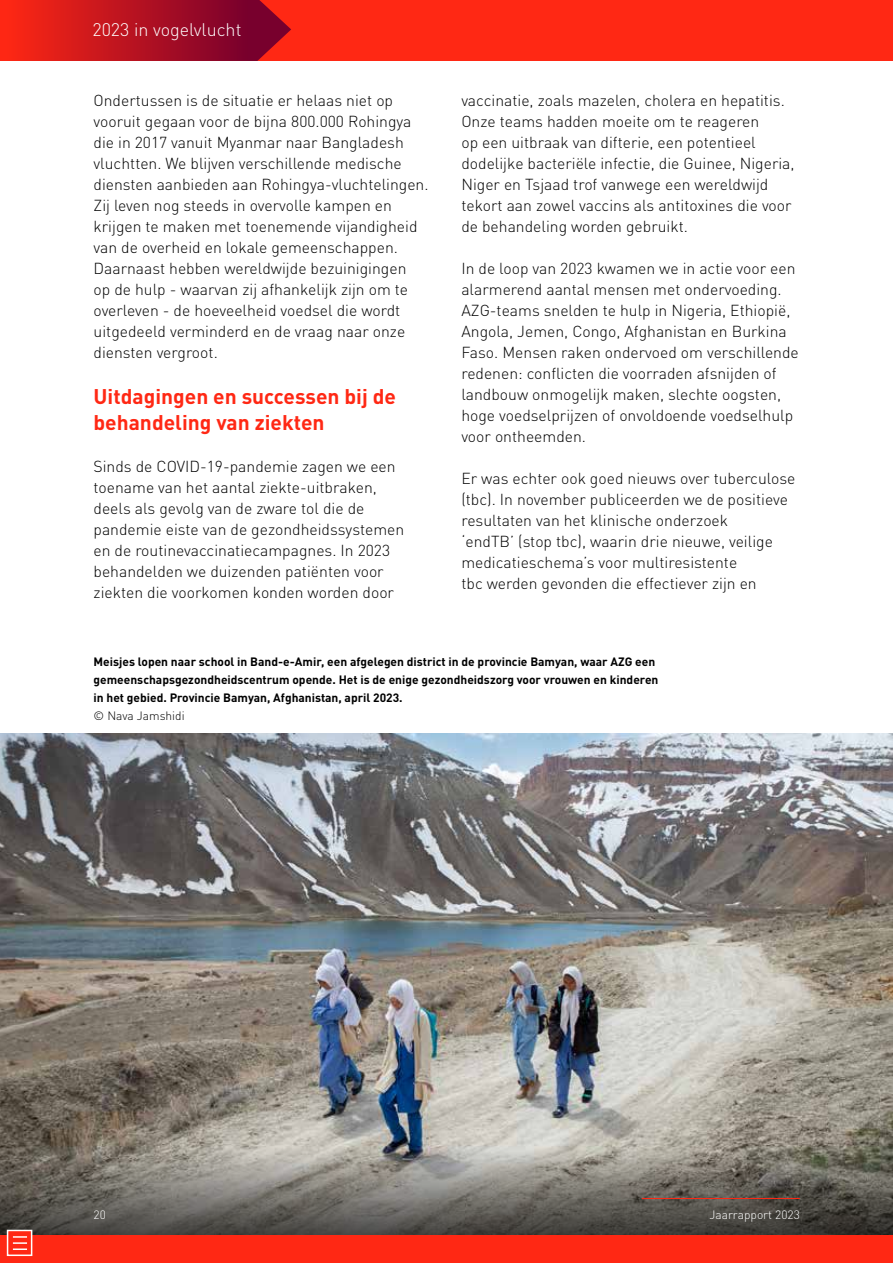
<style>
.page{position:relative;width:893px;height:1263px;background:#fff}
.page>*{position:absolute;margin:0;border:0;box-sizing:border-box;transform-origin:0 0}
.t1{font:700 21px/25.5px "DIN Pro";color:#ff2814}
.t2{font:300 18px "DIN Pro";color:#fff}
.t3{font:300 15.75px/21px "DIN Pro";color:#000}
.t4{font:700 12px/18px "DIN Pro";color:#000}
.t5{font:300 12px "DIN Pro";color:#fff}
.t6{font:300 12px "DIN Pro";color:#000}
</style>
<div class="page">
<img style="left:0;top:733px;width:893px;height:313px">
<svg style="left:0;top:1046px;width:893px;height:189px;background:#85827c"></svg>
<div style="left:0;top:0;width:893px;height:61px;background:#ff2814"></div>
<div style="left:0;top:1235px;width:893px;height:28px;background:#ff2814"></div>
<svg style="left:23px;top:0;width:268px;height:61px;background:#b41121"></svg>
<hr style="left:642px;top:1198px;width:158px;height:1px;background:#ff2814">
<div style="left:7px;top:1230px;width:25px;height:26px;background:#ff2814;border:2px solid #fff"></div>
<svg style="left:13px;top:1236px;width:14px;height:14px"></svg>
<p class="t2" style="left:92px;top:18px;width:151px">2023 in vogelvlucht</p>
<p class="t3" style="left:94px;top:89px;width:337px">Ondertussen is de situatie er helaas niet op vooruit gegaan voor de bijna 800.000 Rohingya die in 2017 vanuit Myanmar naar Bangladesh vluchtten. We blijven verschillende medische diensten aanbieden aan Rohingya-vluchtelingen.<br>Zij leven nog steeds in overvolle kampen en krijgen te maken met toenemende vijandigheid van de overheid en lokale gemeenschappen.<br>Daarnaast hebben wereldwijde bezuinigingen<br>op de hulp - waarvan zij afhankelijk zijn om te overleven - de hoeveelheid voedsel die wordt uitgedeeld verminderd en de vraag naar onze diensten vergroot.</p>
<h1 class="t1" style="left:94px;top:383px;width:304px">Uitdagingen en successen bij de behandeling van ziekten</h1>
<p class="t3" style="left:94px;top:455px;width:312px">Sinds de COVID-19-pandemie zagen we een toename van het aantal ziekte-uitbraken, deels als gevolg van de zware tol die de pandemie eiste van de gezondheidssystemen en de routinevaccinatiecampagnes. In 2023 behandelden we duizenden patiënten voor ziekten die voorkomen konden worden door</p>
<p class="t3" style="left:461px;top:89px;width:335px">vaccinatie, zoals mazelen, cholera en hepatitis.<br>Onze teams hadden moeite om te reageren<br>op een uitbraak van difterie, een potentieel dodelijke bacteriële infectie, die Guinee, Nigeria, Niger en Tsjaad trof vanwege een wereldwijd tekort aan zowel vaccins als antitoxines die voor de behandeling worden gebruikt.</p>
<p class="t3" style="left:461px;top:257px;width:339px">In de loop van 2023 kwamen we in actie voor een alarmerend aantal mensen met ondervoeding.<br>AZG-teams snelden te hulp in Nigeria, Ethiopië, Angola, Jemen, Congo, Afghanistan en Burkina Faso. Mensen raken ondervoed om verschillende redenen: conflicten die voorraden afsnijden of landbouw onmogelijk maken, slechte oogsten, hoge voedselprijzen of onvoldoende voedselhulp voor ontheemden.</p>
<p class="t3" style="left:461px;top:467px;width:335px">Er was echter ook goed nieuws over tuberculose (tbc). In november publiceerden we de positieve resultaten van het klinische onderzoek<br>‘endTB’ (stop tbc), waarin drie nieuwe, veilige medicatieschema’s voor multiresistente<br>tbc werden gevonden die effectiever zijn en</p>
<p class="t4" style="left:94px;top:652px;width:566px">Meisjes lopen naar school in Band-e-Amir, een afgelegen district in de provincie Bamyan, waar AZG een gemeenschapsgezondheidscentrum opende. Het is de enige gezondheidszorg voor vrouwen en kinderen in het gebied. Provincie Bamyan, Afghanistan, april 2023.</p>
<p class="t6" style="left:94px;top:708px;width:93px">© Nava Jamshidi</p>
<p class="t5" style="left:94px;top:1206px;width:14px">20</p>
<p class="t5" style="left:709px;top:1206px;width:92px">Jaarrapport 2023</p>
</div>
